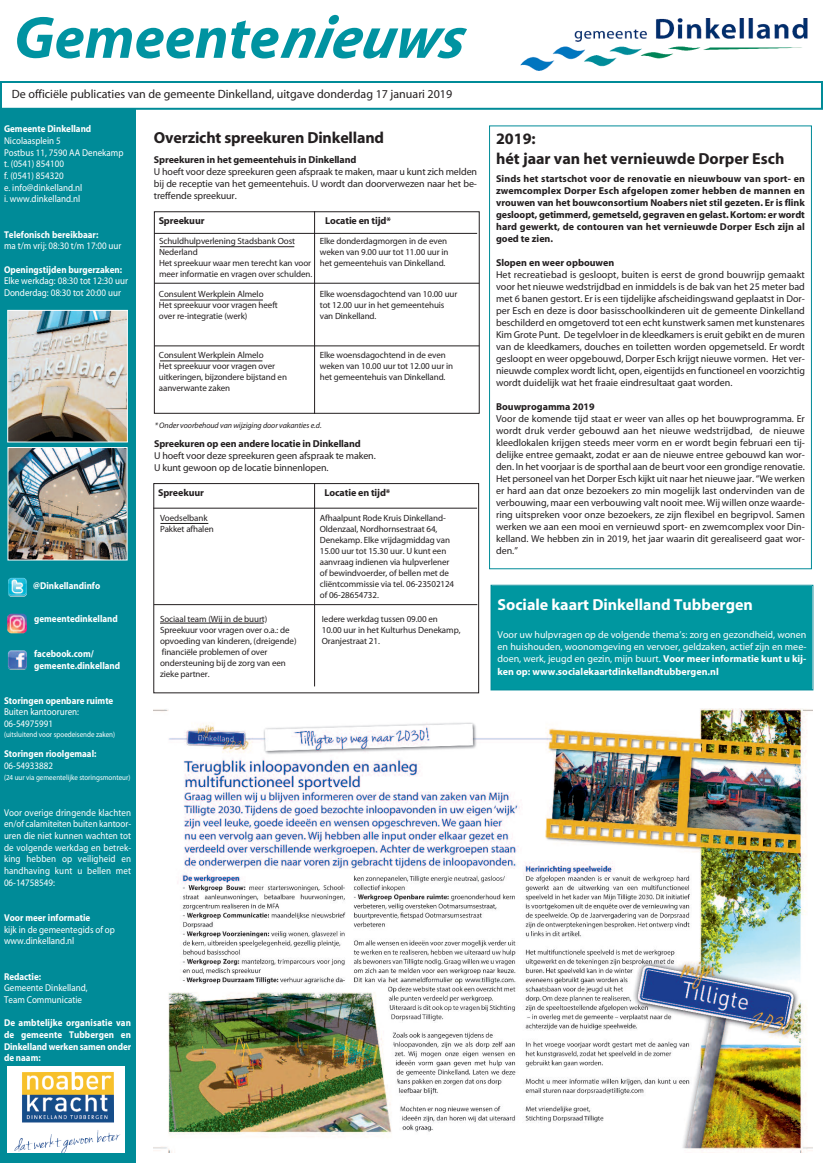
<style>
.page{position:relative;width:823px;height:1163px;background:#fff}
.page>*{position:absolute;margin:0;border:0;box-sizing:border-box;transform-origin:0 0}
.t1{font:italic 700 60px "Myriad";color:#0093a1}
.t2{font:700 16px/19.2px "Myriad";color:#231f20}
.t3{font:700 16px "Myriad";color:#fff}
.t4{font:12px "Myriad";color:#231f20}
.t5{font:10px/12px "Myriad";letter-spacing:-.01em;color:#231f20;text-align:justify}
.t6{font:700 10px/12px "Myriad";letter-spacing:-.01em;color:#231f20;text-align:justify}
.t7{font:10px/12.2px "Myriad";color:#fff;text-align:justify}
.t8{font:9.9px/11.7px "Myriad";color:#fff;scale:.91 1}
.t9{font:700 9.9px/11.7px "Myriad";color:#fff;scale:.91 1}
.t10{font:9px/11px "Myriad";letter-spacing:-.01em;color:#231f20}
.t11{font:italic 8px "Myriad";letter-spacing:-.01em;color:#231f20}
.t12{font:7.7px "Myriad";color:#fff;scale:.91 1}
.s1{font-weight:700}
</style>
<div class="page">
<img style="left:520px;top:19px;width:286px;height:52px">
<div style="left:0;top:81px;width:822px;height:29px;border:2px solid #008b98"></div>
<div style="left:0;top:109px;width:135px;height:1053px;background:#008b98"></div>
<img style="left:8px;top:577px;width:19px;height:19px">
<img style="left:8px;top:650px;width:19px;height:19px">
<img style="left:7px;top:613px;width:20px;height:20px">
<div style="left:7px;top:1066px;width:118px;height:86px;background:#fff"></div>
<img style="left:14px;top:1072px;width:106px;height:80px">
<img style="left:9px;top:312px;width:117px;height:128px">
<div style="left:7px;top:310px;width:121px;height:132px;border:1px solid #fff"></div>
<img style="left:9px;top:449px;width:117px;height:109px">
<div style="left:7px;top:447px;width:121px;height:113px;border:1px solid #fff"></div>
<div style="left:154px;top:211px;width:325px;height:203px;border:1px solid #231f20"></div>
<div style="left:153px;top:483px;width:326px;height:210px;border:1px solid #231f20"></div>
<hr style="left:160px;top:246px;width:134px;height:1px;background:#231f20">
<hr style="left:160px;top:300px;width:103px;height:1px;background:#231f20">
<hr style="left:160px;top:360px;width:102px;height:1px;background:#231f20">
<hr style="left:154px;top:283px;width:325px;height:1px;background:#231f20">
<hr style="left:154px;top:345px;width:325px;height:1px;background:#231f20">
<hr style="left:154px;top:233px;width:323px;height:1px;background:#231f20">
<hr style="left:153px;top:507px;width:324px;height:1px;background:#231f20">
<hr style="left:154px;top:604px;width:323px;height:1px;background:#231f20">
<hr style="left:314px;top:211px;width:1px;height:203px;background:#231f20">
<hr style="left:314px;top:483px;width:1px;height:203px;background:#231f20">
<hr style="left:160px;top:523px;width:48px;height:1px;background:#231f20">
<hr style="left:160px;top:622px;width:103px;height:1px;background:#231f20">
<img style="left:153px;top:708px;width:659px;height:444px">
<div style="left:491px;top:585px;width:321px;height:104px;background:#0097a0"></div>
<div style="left:490px;top:584px;width:323px;height:106px;border:1px solid #008b98"></div>
<h1 class="t1" style="left:14px;top:15px;width:461px">Gemeentenieuws</h1>
<p class="t4" style="left:12px;top:90px;width:441px">De officiële publicaties van de gemeente Dinkelland, uitgave donderdag 17 januari 2019</p>
<p class="t9" style="left:4px;top:124px;width:97px">Gemeente Dinkelland</p>
<p class="t8" style="left:4px;top:136px;width:133px">Nicolaasplein 5<br>Postbus 11, 7590 AA Denekamp t. (0541) 854100<br>f. (0541) 854320<br>e. info@dinkelland.nl<br>i. www.dinkelland.nl</p>
<p class="t9" style="left:4px;top:229px;width:105px">Telefonisch bereikbaar:</p>
<p class="t8" style="left:4px;top:241px;width:130px">ma t/m vrij: 08:30 t/m 17:00 uur</p>
<p class="t9" style="left:4px;top:264px;width:131px">Openingstijden burgerzaken:</p>
<p class="t8" style="left:4px;top:276px;width:138px">Elke werkdag: 08:30 tot 12:30 uur<br>Donderdag: 08:30 tot 20:00 uur</p>
<h2 class="t2" style="left:154px;top:130px;width:232px">Overzicht spreekuren Dinkelland</h2>
<p class="t6" style="left:154px;top:154px;width:204px">Spreekuren in het gemeentehuis in Dinkelland</p>
<p class="t5" style="left:154px;top:166px;width:324px">U hoeft voor deze spreekuren geen afspraak te maken, maar u kunt zich melden bij de receptie van het gemeentehuis. U wordt dan doorverwezen naar het be&shy;treffende spreekuur.</p>
<p class="t6" style="left:158px;top:215px;width:47px">Spreekuur</p>
<p class="t6" style="left:325px;top:215px;width:67px">Locatie en tijd*</p>
<p class="t10" style="left:319px;top:236px;width:130px">Elke donderdagmorgen in de even weken van 9.00 uur tot 11.00 uur in het gemeentehuis van Dinkelland.</p>
<p class="t10" style="left:159px;top:236px;width:155px">Schuldhulpverlening Stadsbank Oost<br>Nederland<br>Het spreekuur waar men terecht kan voor meer informatie en vragen over schulden.</p>
<p class="t10" style="left:159px;top:289px;width:120px">Consulent Werkplein Almelo<br>Het spreekuur voor vragen heeft over re-integratie (werk)</p>
<p class="t10" style="left:159px;top:350px;width:129px">Consulent Werkplein Almelo<br>Het spreekuur voor vragen over uitkeringen, bijzondere bijstand en aanverwante zaken</p>
<p class="t10" style="left:319px;top:289px;width:139px">Elke woensdagochtend van 10.00 uur tot 12.00 uur in het gemeentehuis van Dinkelland.</p>
<p class="t10" style="left:319px;top:350px;width:135px">Elke woensdagochtend in de even weken van 10.00 uur tot 12.00 uur in het gemeentehuis van Dinkelland.</p>
<p class="t11" style="left:155px;top:422px;width:168px">* Onder voorbehoud van wijziging door vakanties e.d.</p>
<p class="t6" style="left:154px;top:438px;width:208px">Spreekuren op een andere locatie in Dinkelland</p>
<p class="t5" style="left:154px;top:450px;width:223px">U hoeft voor deze spreekuren geen afspraak te maken.<br>U kunt gewoon op de locatie binnenlopen.</p>
<p class="t9" style="left:33px;top:580px;width:75px">@Dinkellandinfo</p>
<p class="t9" style="left:34px;top:614px;width:93px">gemeentedinkelland</p>
<p class="t9" style="left:34px;top:648px;width:96px">facebook.com/ gemeente.dinkelland</p>
<p class="t9" style="left:4px;top:695px;width:122px">Storingen openbare ruimte</p>
<p class="t8" style="left:4px;top:707px;width:84px">Buiten kantooruren:<br>06-54975991</p>
<p class="t12" style="left:4px;top:731px;width:123px">(uitsluitend voor spoedeisende zaken)</p>
<p class="t9" style="left:4px;top:748px;width:103px">Storingen rioolgemaal:</p>
<p class="t8" style="left:4px;top:760px;width:55px">06-54933882</p>
<p class="t12" style="left:4px;top:774px;width:140px">(24 uur via gemeentelijke storingsmonteur)</p>
<p class="t8" style="left:4px;top:807px;width:141px;text-align:justify">Voor overige dringende klachten en/of calamiteiten buiten kantoor&shy;uren die niet kunnen wachten tot de volgende werkdag en betrek&shy;king hebben op veiligheid en handhaving kunt u bellen met 06-14758549:</p>
<p class="t9" style="left:4px;top:912px;width:96px">Voor meer informatie</p>
<p class="t8" style="left:4px;top:924px;width:123px">kijk in de gemeentegids of op www.dinkelland.nl</p>
<p class="t9" style="left:4px;top:971px;width:42px">Redactie:</p>
<p class="t8" style="left:4px;top:982px;width:93px">Gemeente Dinkelland,<br>Team Communicatie</p>
<p class="t9" style="left:4px;top:1017px;width:141px;text-align:justify">De ambtelijke organisatie van de gemeente Tubbergen en Dinkelland werken samen onder de naam:</p>
<p class="t6" style="left:158px;top:487px;width:47px">Spreekuur</p>
<p class="t6" style="left:324px;top:487px;width:67px">Locatie en tijd*</p>
<p class="t10" style="left:160px;top:513px;width:55px">Voedselbank<br>Pakket afhalen</p>
<p class="t10" style="left:319px;top:513px;width:136px">Afhaalpunt Rode Kruis Dinkelland-<br>Oldenzaal, Nordhornsestraat 64,<br>Denekamp. Elke vrijdagmiddag van<br>15.00 uur tot 15.30 uur. U kunt een aanvraag indienen via hulpverlener of bewindvoerder, of bellen met de cliëntcommissie via tel. 06-23502124 of 06-28654732.</p>
<p class="t10" style="left:160px;top:614px;width:138px">Sociaal team (Wij in de buurt)<br>Spreekuur voor vragen over o.a.: de opvoeding van kinderen, (dreigende) financiële problemen of over ondersteuning bij de zorg van een zieke partner.</p>
<p class="t10" style="left:321px;top:614px;width:140px">Iedere werkdag tussen 09.00 en<br>10.00 uur in het Kulturhus Denekamp,<br>Oranjestraat 21.</p>
<h2 class="t2" style="left:495px;top:131px;width:289px">2019:<br>hét jaar van het vernieuwde Dorper Esch</h2>
<p class="t6" style="left:495px;top:173px;width:310px">Sinds het startschot voor de renovatie en nieuwbouw van sport- en zwemcomplex Dorper Esch afgelopen zomer hebben de mannen en vrouwen van het bouwconsortium Noabers niet stil gezeten. Er is flink gesloopt, getimmerd, gemetseld, gegraven en gelast. Kortom: er wordt hard gewerkt, de contouren van het vernieuwde Dorper Esch zijn al goed te zien.</p>
<p class="t6" style="left:495px;top:257px;width:120px">Slopen en weer opbouwen</p>
<p class="t5" style="left:495px;top:269px;width:310px">Het recreatiebad is gesloopt, buiten is eerst de grond bouwrijp gemaakt voor het nieuwe wedstrijdbad en inmiddels is de bak van het 25 meter bad met 6 banen gestort. Er is een tijdelijke afscheidingswand geplaatst in Dor&shy;per Esch en deze is door basisschoolkinderen uit de gemeente Dinkelland beschilderd en omgetoverd tot een echt kunstwerk samen met kunstenares Kim Grote Punt. De tegelvloer in de kleedkamers is eruit gebikt en de muren van de kleedkamers, douches en toiletten worden opgemetseld. Er wordt gesloopt en weer opgebouwd, Dorper Esch krijgt nieuwe vormen. Het ver&shy;nieuwde complex wordt licht, open, eigentijds en functioneel en voorzichtig wordt duidelijk wat het fraaie eindresultaat gaat worden.</p>
<p class="t6" style="left:495px;top:401px;width:100px">Bouwprogamma 2019</p>
<p class="t5" style="left:495px;top:413px;width:310px">Voor de komende tijd staat er weer van alles op het bouwprogramma. Er wordt druk verder gebouwd aan het nieuwe wedstrijdbad, de nieuwe kleedlokalen krijgen steeds meer vorm en er wordt begin februari een tij&shy;delijke entree gemaakt, zodat er aan de nieuwe entree gebouwd kan wor&shy;den. In het voorjaar is de sporthal aan de beurt voor een grondige renovatie.<br>Het personeel van het Dorper Esch kijkt uit naar het nieuwe jaar. “We werken er hard aan dat onze bezoekers zo min mogelijk last ondervinden van de verbouwing, maar een verbouwing valt nooit mee. Wij willen onze waarde&shy;ring uitspreken voor onze bezoekers, ze zijn flexibel en begripvol. Samen werken we aan een mooi en vernieuwd sport- en zwemcomplex voor Din&shy;kelland. We hebben zin in 2019, het jaar waarin dit gerealiseerd gaat wor&shy;den.”</p>
<h2 class="t3" style="left:497px;top:598px;width:257px">Sociale kaart Dinkelland Tubbergen</h2>
<p class="t7" style="left:497px;top:629px;width:310px">Voor uw hulpvragen op de volgende thema’s: zorg en gezondheid, wonen en huishouden, woonomgeving en vervoer, geldzaken, actief zijn en mee&shy;doen, werk, jeugd en gezin, mijn buurt. <span class="s1">Voor meer informatie kunt u kij&shy;ken op: www.socialekaartdinkellandtubbergen.nl</span></p>
</div>
